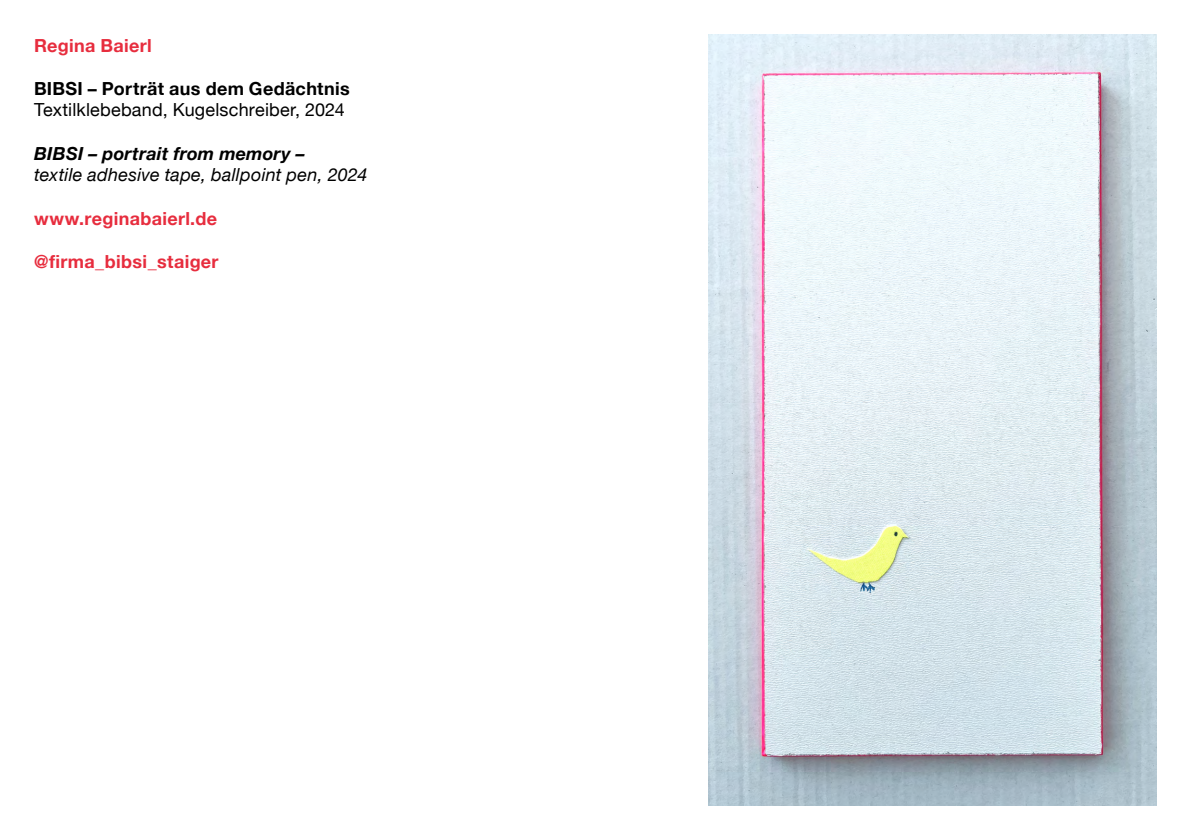
<style>
.page{position:relative;width:1191px;height:840px;background:#fff}
.page>*{position:absolute;margin:0;border:0;box-sizing:border-box;transform-origin:0 0}
.t1{font:700 18px "Helvetica Neue";letter-spacing:.02em;color:#e72d3e}
.t2{font:italic 18px "Helvetica Neue";letter-spacing:.01em;color:#000}
.t3{font:18px "Helvetica Neue";letter-spacing:.01em;color:#000}
.t4{font:700 18px "Helvetica Neue";letter-spacing:.02em;color:#000}
.t5{font:italic 700 18px "Helvetica Neue";letter-spacing:.01em;color:#000}
</style>
<div class="page">
<img style="left:708px;top:34px;width:449px;height:771px">
<p class="t1" style="left:34px;top:31px;width:119px">Regina Baierl</p>
<p class="t4" style="left:34px;top:74px;width:317px">BIBSI – Porträt aus dem Gedächtnis</p>
<p class="t3" style="left:34px;top:97px;width:312px">Textilklebeband, Kugelschreiber, 2024</p>
<p class="t5" style="left:34px;top:139px;width:272px">BIBSI – portrait from memory –</p>
<p class="t2" style="left:34px;top:162px;width:335px">textile adhesive tape, ballpoint pen, 2024</p>
<p class="t1" style="left:34px;top:204px;width:185px">www.reginabaierl.de</p>
<p class="t1" style="left:34px;top:247px;width:186px">@firma_bibsi_staiger</p>
</div>
